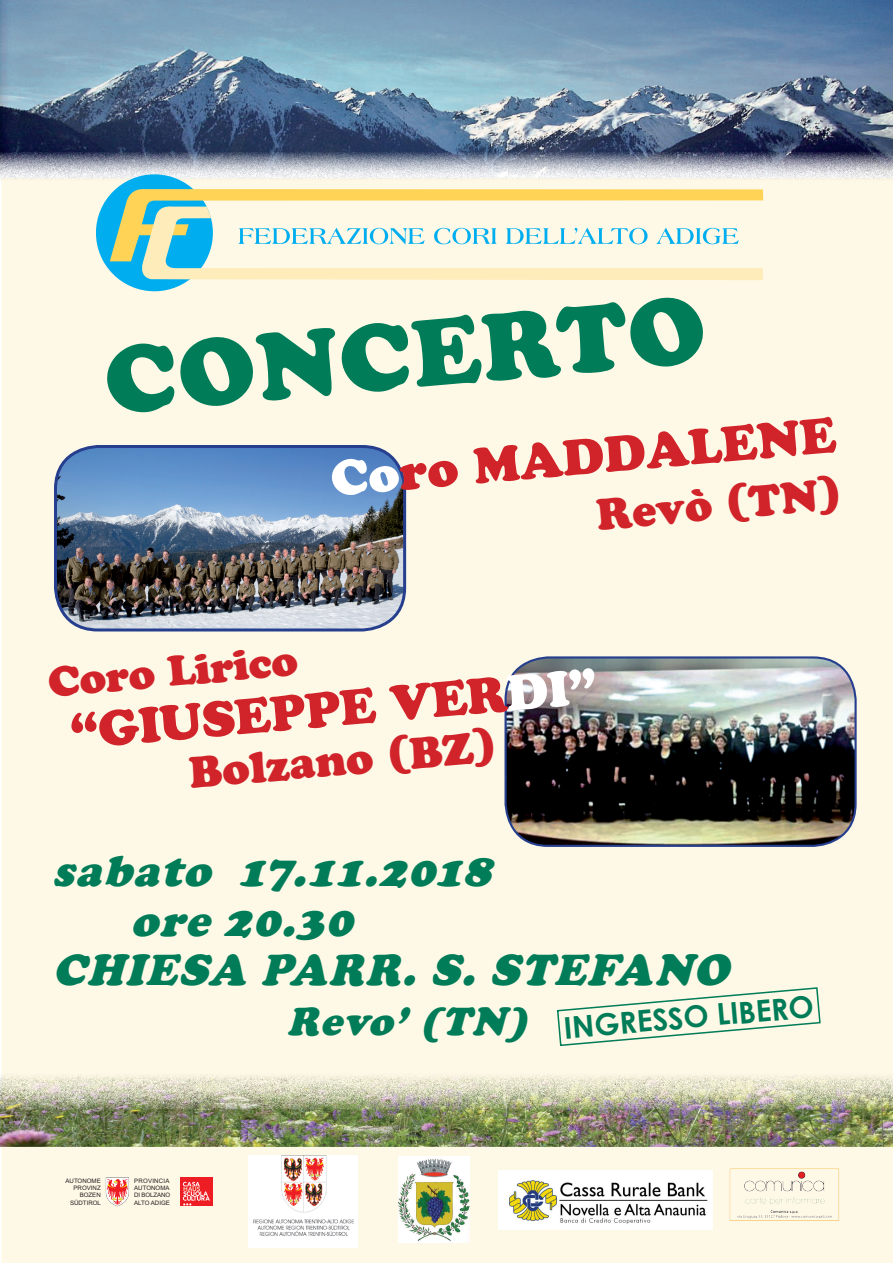
<style>
.page{position:relative;width:893px;height:1263px;background:#fff}
.page>*{position:absolute;margin:0;border:0;box-sizing:border-box;transform-origin:0 0}
.t1{font:900 99px "Cooper";color:#007c58}
.t2{font:49.5px "Cooper Black Std";color:#d1232a}
.t3{font:italic 900 45px "Cooper";color:#007c58}
.t4{font:43.5px "Cooper Black Std";color:#d1232a}
.t5{font:42px "Cooper Black Std";color:#d1232a}
.t6{font:italic 900 40.5px "Cooper";color:#007c58}
.t7{font:700 30px "Century Gothic";color:#007c58}
.t8{font:6.15px/7.4px "Arial";color:#231f20;text-align:right}
.s1{color:#fff}
</style>
<div class="page">
<div style="left:0;top:182px;width:893px;height:1081px;background:#fef9e7"></div>
<img style="left:0;top:0;width:893px;height:182px">
<img style="left:399px;top:1157px;width:70px;height:85px">
<img style="left:249px;top:1155px;width:108px;height:93px">
<img style="left:498px;top:1170px;width:215px;height:60px">
<img style="left:730px;top:1167px;width:109px;height:54px">
<svg style="left:106px;top:1177px;width:23px;height:29px"></svg>
<div style="left:180px;top:1177px;width:33px;height:29px;background:#ee1d23"></div>
<svg style="left:183px;top:1182px;width:27px;height:23px"></svg>
<img style="left:0;top:1071px;width:893px;height:75px">
<div style="left:96px;top:174px;width:117px;height:117px;background:#00aeef;border-radius:50%"></div>
<svg style="left:110px;top:188px;width:653px;height:73px;background:#e6d989"></svg>
<svg style="left:139px;top:205px;width:624px;height:75px;background:#eef0db"></svg>
<svg style="left:238px;top:228px;width:187px;height:16px;background:#b3e2e9"></svg>
<svg style="left:434px;top:228px;width:63px;height:16px"></svg>
<svg style="left:506px;top:228px;width:142px;height:16px;background:#bbe5e8"></svg>
<svg style="left:656px;top:228px;width:83px;height:16px"></svg>
<svg style="left:556px;top:986px;width:265px;height:61px;background:#f0f2df"></svg>
<img style="left:56px;top:446px;width:349px;height:184px">
<div style="left:54px;top:445px;width:352px;height:186px;border:3px solid #253f8e;border-radius:43px"></div>
<img style="left:506px;top:657px;width:350px;height:189px">
<div style="left:504px;top:656px;width:353px;height:191px;border:2px solid #253f8e;border-radius:43px"></div>
<h1 class="t1" style="left:100px;top:324px;width:604px;rotate:-5deg">CONCERTO</h1>
<h2 class="t2" style="left:328px;top:449px;width:508px;rotate:-5deg"><span class="s1">Co</span>ro MADDALENE</h2>
<h3 class="t4" style="left:594px;top:489px;width:247px;rotate:-5deg">Revò (TN)</h3>
<h3 class="t5" style="left:46px;top:657px;width:252px;rotate:-5deg">Coro Lirico</h3>
<h2 class="t2" style="left:67px;top:702px;width:531px;rotate:-5deg">“GIUSEPPE VER<span class="s1">DI”</span></h2>
<h3 class="t4" style="left:187px;top:747px;width:310px;rotate:-5deg">Bolzano (BZ)</h3>
<h3 class="t3" style="left:52px;top:845px;width:453px">sabato 17.11.2018</h3>
<h3 class="t3" style="left:131px;top:894px;width:237px">ore 20.30</h3>
<h3 class="t3" style="left:52px;top:944px;width:691px">CHIESA PARR.S.STEFANO</h3>
<h3 class="t6" style="left:287px;top:997px;width:254px">Revo’(TN)</h3>
<h3 class="t7" style="left:562px;top:1005px;width:252px;rotate:-5deg">INGRESSO LIBERO</h3>
<p class="t8" style="left:66px;top:1177px;width:37px">AUTONOME<br>PROVINZ<br>BOZEN<br>SÜDTIROL</p>
<p class="t8" style="left:134px;top:1177px;width:38px;text-align:justify">PROVINCIA AUTONOMA DI BOLZANO ALTO ADIGE</p>
</div>
